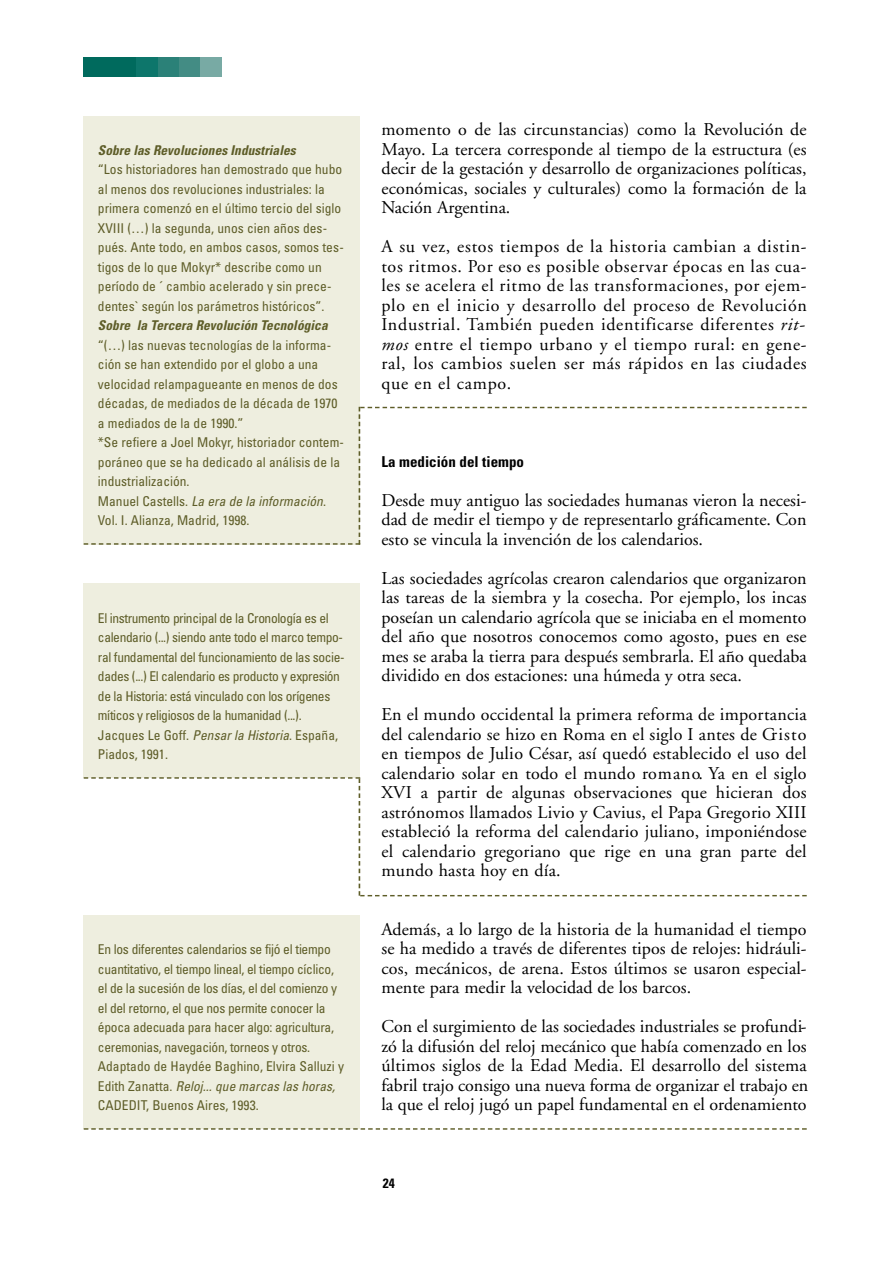
<style>
.page{position:relative;width:893px;height:1263px;background:#fff}
.page>*{position:absolute;margin:0;border:0;box-sizing:border-box;transform-origin:0 0}
.t1{font:18px/19.5px "Adobe Garamond";color:#000;text-align:justify}
.t2{font:700 condensed 15px "Univers";color:#000}
.t3{font:condensed 13.5px/19.5px "Univers";color:#5e5d28}
.t4{font:condensed 13.5px/19.5px "Univers";letter-spacing:-.02em;color:#5e5d28}
.t5{font:condensed 13.5px/19.5px "Univers";letter-spacing:-.03em;color:#5e5d28}
.t6{font:italic 700 condensed 13.5px "Univers";color:#5e5d28}
.t7{font:700 condensed 13.5px "Univers";color:#000}
.s1{font-style:italic}
</style>
<div class="page">
<div style="left:84px;top:57px;width:53px;height:20px;background:#006a5d"></div>
<div style="left:137px;top:57px;width:21px;height:20px;background:#0d766b"></div>
<div style="left:158px;top:57px;width:21px;height:20px;background:#2b8178"></div>
<div style="left:179px;top:57px;width:22px;height:20px;background:#438c84"></div>
<div style="left:200px;top:57px;width:21px;height:20px;background:#78aaa4"></div>
<div style="left:84px;top:116px;width:276px;height:429px;background:#eeeedf"></div>
<svg style="left:84px;top:407px;width:723px;height:138px"></svg>
<div style="left:84px;top:584px;width:276px;height:194px;background:#eeeedf"></div>
<div style="left:84px;top:915px;width:276px;height:214px;background:#eeeedf"></div>
<svg style="left:84px;top:1128px;width:723px;height:2px"></svg>
<svg style="left:84px;top:777px;width:723px;height:119px"></svg>
<p class="t6" style="left:98px;top:145px;width:199px">Sobre las Revoluciones Industriales</p>
<p class="t3" style="left:98px;top:161px;width:247px">“Los historiadores han demostrado que hubo al menos dos revoluciones industriales: la primera comenzó en el último tercio del siglo XVIII (…) la segunda, unos cien años des&shy;pués. Ante todo, en ambos casos, somos tes&shy;tigos de lo que Mokyr* describe como un período de ´ cambio acelerado y sin prece&shy;dentes` según los parámetros históricos”.</p>
<p class="t6" style="left:98px;top:320px;width:231px">Sobre la Tercera Revolución Tecnológica</p>
<p class="t3" style="left:98px;top:336px;width:247px">“(…) las nuevas tecnologías de la informa&shy;ción se han extendido por el globo a una velocidad relampagueante en menos de dos décadas, de mediados de la década de 1970 a mediados de la de 1990.”<br>*Se refiere a Joel Mokyr, historiador contem&shy;poráneo que se ha dedicado al análisis de la industrialización.<br>Manuel Castells. <span class="s1">La era de la información</span>.<br>Vol. I. Alianza, Madrid, 1998.</p>
<p class="t5" style="left:98px;top:609px;width:248px">El instrumento principal de la Cronología es el calendario (...) siendo ante todo el marco tempo&shy;ral fundamental del funcionamiento de las socie&shy;dades (...) El calendario es producto y expresión de la Historia: está vinculado con los orígenes míticos y religiosos de la humanidad (...).<br>Jacques Le Goff. <span class="s1">Pensar la Historia</span>. España, Piados, 1991.</p>
<p class="t4" style="left:98px;top:941px;width:248px">En los diferentes calendarios se fijó el tiempo cuantitativo, el tiempo lineal, el tiempo cíclico, el de la sucesión de los días, el del comienzo y el del retorno, el que nos permite conocer la época adecuada para hacer algo: agricultura, ceremonias, navegación, torneos y otros.<br>Adaptado de Haydée Baghino, Elvira Salluzi y Edith Zanatta. <span class="s1">Reloj... que marcas las horas, </span>CADEDIT, Buenos Aires, 1993.</p>
<p class="t1" style="left:381px;top:121px;width:427px">momento o de las circunstancias) como la Revolución de Mayo. La tercera corresponde al tiempo de la estructura (es decir de la gestación y desarrollo de organizaciones políticas, económicas, sociales y culturales) como la formación de la Nación Argentina.</p>
<p class="t1" style="left:381px;top:238px;width:427px">A su vez, estos tiempos de la historia cambian a distin&shy;tos ritmos. Por eso es posible observar épocas en las cua&shy;les se acelera el ritmo de las transformaciones, por ejem&shy;plo en el inicio y desarrollo del proceso de Re vo lu c ió n Industrial. También pueden identificarse diferentes <span class="s1">r it&shy;m o s</span> e n t re el tiempo urbano y el tiempo rural: en gene&shy;ral, los cambios suelen ser más rápidos en las ciudades que en el campo.</p>
<p class="t2" style="left:381px;top:456px;width:144px">La medición del tiempo</p>
<p class="t1" style="left:381px;top:492px;width:427px">Desde muy antiguo las sociedades humanas vieron la necesi&shy;dad de medir el tiempo y de representarlo gráficamente. Con esto se vincula la invención de los calendarios.</p>
<p class="t1" style="left:381px;top:570px;width:427px">Las sociedades agrícolas crearon calendarios que organizaron las tareas de la siembra y la cosecha. Por ejemplo, los incas poseían un calendario agrícola que se iniciaba en el momento del año que nosotros conocemos como agosto, pues en ese mes se araba la tierra para después sembrarla. El año quedaba dividido en dos estaciones: una húmeda y otra seca.</p>
<p class="t1" style="left:381px;top:706px;width:427px">En el mundo occidental la primera reforma de importa n c ia del calendario se hizo en Roma en el siglo I antes de Cr i s t o en tiempos de Julio César, así quedó establecido el uso del calendario solar en todo el mundo ro m a n o. Ya en el siglo XVI a partir de algunas observaciones que hicieran dos astrónomos llamados Livio y Cavius, el Papa Gregorio XIII estableció la reforma del calendario juliano, imponiéndose el calendario gregoriano que rige en una gran parte del mundo hasta hoy en día.</p>
<p class="t1" style="left:381px;top:921px;width:427px">Además, a lo largo de la historia de la humanidad el tiempo se ha medido a través de diferentes tipos de relojes: hidráuli&shy;cos, mecánicos, de arena. Estos últimos se usaron especial&shy;mente para medir la velocidad de los barcos.</p>
<p class="t1" style="left:381px;top:1018px;width:428px">Con el surgimiento de las sociedades industriales se profundi&shy;zó la difusión del reloj mecánico que había comenzado en los últimos siglos de la Edad Media. El desarrollo del sistema fabril trajo consigo una nueva forma de organizar el trabajo en la que el reloj jugó un papel fundamental en el ordenamiento</p>
<p class="t7" style="left:383px;top:1178px;width:13px">24</p>
</div>
